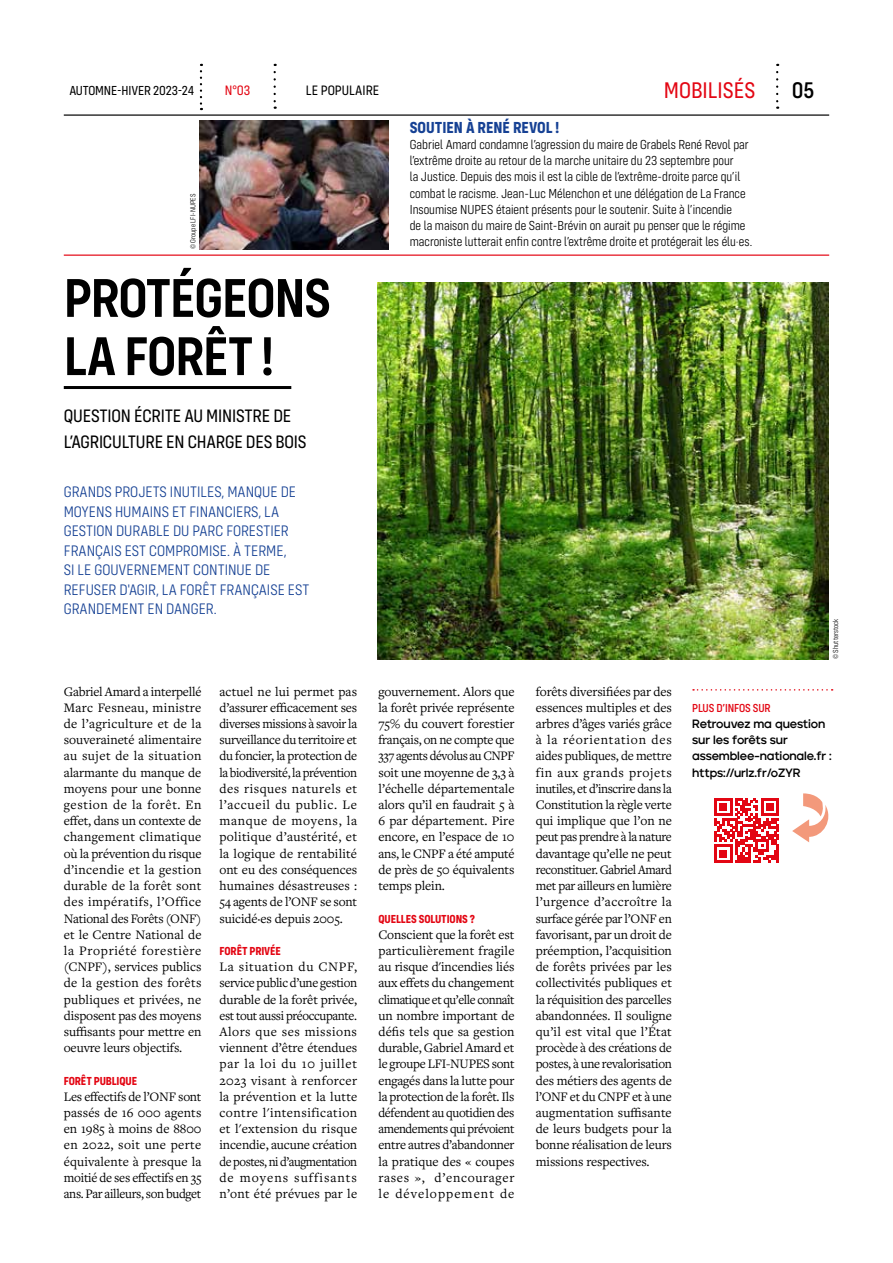
<style>
.page{position:relative;width:893px;height:1263px;background:#fff}
.page>*{position:absolute;margin:0;border:0;box-sizing:border-box;transform-origin:0 0}
.t1{font:600 56.4px/58.2px "Config Condensed";letter-spacing:-.02em;color:#000}
.t2{font:23.4px "Config Condensed";color:#e30613}
.t3{font:500 23.4px "Config Condensed";color:#000}
.t4{font:18.6px/25.5px "Config Condensed";letter-spacing:-.01em;color:#000}
.t5{font:700 16.5px "Config Condensed";color:#164194}
.t6{font:300 15.75px/19.5px "Config Condensed";color:#164194}
.t7{font:14.1px "Config Condensed";color:#000}
.t8{font:14.1px "Config Condensed";color:#e30613}
.t9{font:13.5px/16.2px "Freight Text Pro";letter-spacing:-.01em;color:#000;text-align:justify}
.t10{font:300 13.5px/16.2px "Config Condensed";color:#000}
.t11{font:13.5px "Config Condensed";letter-spacing:-.01em;color:#000}
.t12{font:700 12px/16.2px "Jeko";letter-spacing:-.01em;color:#000}
.t13{font:700 12px "Config Condensed";letter-spacing:-.01em;color:#e30613}
.t14{font:500 12px "Config Condensed";letter-spacing:-.01em;color:#e30613}
.t15{font:300 7.5px "Config Condensed";color:#000}
</style>
<div class="page">
<hr style="left:64px;top:114px;width:765px;height:2px;background:#000">
<svg style="left:200px;top:64px;width:2px;height:46px"></svg>
<svg style="left:274px;top:72px;width:2px;height:37px"></svg>
<svg style="left:776px;top:72px;width:2px;height:37px"></svg>
<hr style="left:64px;top:255px;width:765px;height:1px;background:#e30613">
<img style="left:378px;top:283px;width:450px;height:376px">
<hr style="left:64px;top:386px;width:227px;height:3px;background:#000">
<svg style="left:714px;top:798px;width:65px;height:64px"></svg>
<svg style="left:792px;top:793px;width:37px;height:49px"></svg>
<svg style="left:693px;top:689px;width:140px;height:2px"></svg>
<img style="left:200px;top:120px;width:188px;height:129px">
<p class="t11" style="left:69px;top:83px;width:126px">AUTOMNE-HIVER 2023-24</p>
<p class="t8" style="left:225px;top:82px;width:27px">N°03</p>
<p class="t7" style="left:306px;top:82px;width:75px">LE POPULAIRE</p>
<h2 class="t2" style="left:664px;top:77px;width:93px">MOBILISÉS</h2>
<p class="t15" style="left:189px;top:249px;width:57px;rotate:-90deg">© Groupe LFI-NUPES</p>
<h1 class="t1" style="left:64px;top:269px;width:269px">PROTÉGEONS<br>LA FORÊT !</h1>
<h3 class="t4" style="left:64px;top:403px;width:244px">QUESTION ÉCRITE AU MINISTRE DE<br>L’AGRICULTURE EN CHARGE DES BOIS</h3>
<p class="t6" style="left:64px;top:482px;width:247px">GRANDS PROJETS INUTILES, MANQUE DE<br>MOYENS HUMAINS ET FINANCIERS, LA<br>GESTION DURABLE DU PARC FORESTIER<br>FRANÇAIS EST COMPROMISE. À TERME,<br>SI LE GOUVERNEMENT CONTINUE DE<br>REFUSER D'AGIR, LA FORÊT FRANÇAISE EST<br>GRANDEMENT EN DANGER.</p>
<p class="t5" style="left:410px;top:118px;width:151px">SOUTIEN À RENÉ REVOL !</p>
<p class="t10" style="left:410px;top:136px;width:344px">Gabriel Amard condamne l’agression du maire de Grabels René Revol par l’extrême droite au retour de la marche unitaire du 23 septembre pour<br>la Justice. Depuis des mois il est la cible de l’extrême-droite parce qu’il combat le racisme. Jean-Luc Mélenchon et une délégation de La France Insoumise NUPES étaient présents pour le soutenir. Suite à l’incendie<br>de la maison du maire de Saint-Brévin on aurait pu penser que le régime macroniste lutterait enfin contre l’extrême droite et protégerait les élu·es.</p>
<h2 class="t3" style="left:792px;top:77px;width:24px">05</h2>
<p class="t15" style="left:831px;top:659px;width:42px;rotate:-90deg">© Shutterstock</p>
<p class="t9" style="left:64px;top:683px;width:139px">Gabriel Amard a interpellé Marc Fesneau, ministre de l’agriculture et de la souveraineté alimentaire au sujet de la situation alarmante du manque de moyens pour une bonne gestion de la forêt. En effet, dans un contexte de changement climatique où la prévention du risque d’incendie et la gestion durable de la forêt sont des impératifs, l’Office National des Forêts (ONF) et le Centre National de la Propriété forestière (CNPF), services publics de la gestion des forêts publiques et privées, ne disposent pas des moyens suffisants pour mettre en oeuvre leurs objectifs.</p>
<p class="t13" style="left:64px;top:1073px;width:75px">FORÊT PUBLIQUE</p>
<p class="t9" style="left:64px;top:1088px;width:139px">Les effectifs de l’ONF sont passés de 16 000 agents en 1985 à moins de 8800 en 2022, soit une perte équivalente à presque la moitié de ses effectifs en 35 ans. Par ailleurs, son budget</p>
<p class="t9" style="left:219px;top:683px;width:139px">actuel ne lui permet pas d’assurer efficacement ses diverses missions à savoir la surveillance du territoire et du foncier, la protection de la biodiversité, la prévention des risques naturels et l’accueil du public. Le manque de moyens, la politique d’austérité, et la logique de rentabilité ont eu des conséquences humaines désastreuses :<br>54 agents de l’ONF se sont suicidé·es depuis 2005.</p>
<p class="t13" style="left:219px;top:944px;width:63px">FORÊT PRIVÉE</p>
<p class="t9" style="left:219px;top:958px;width:139px">La situation du CNPF, service public d’une gestion durable de la forêt privée, est tout aussi préoccupante.<br>Alors que ses missions viennent d’être étendues par la loi du 10 juillet 2023 visant à renforcer la prévention et la lutte contre l'intensification et l'extension du risque incendie, aucune création de postes, ni d’augmentation de moyens suffisants n’ont été prévues par le</p>
<p class="t9" style="left:378px;top:683px;width:138px">gouvernement. Alors que la forêt privée représente 75% du couvert forestier français, on ne compte que 337 agents dévolus au CNPF soit une moyenne de 3,3 à l’échelle départementale alors qu’il en faudrait 5 à 6 par département. Pire encore, en l’espace de 10 ans, le CNPF a été amputé de près de 50 équivalents temps plein.</p>
<p class="t13" style="left:378px;top:911px;width:98px">QUELLES SOLUTIONS ?</p>
<p class="t9" style="left:378px;top:926px;width:138px">Conscient que la forêt est particulièrement fragile au risque d'incendies liés aux effets du changement climatique et qu’elle connaît un nombre important de défis tels que sa gestion durable, Gabriel Amard et le groupe LFI-NUPES sont engagés dans la lutte pour la protection de la forêt. Ils défendent au quotidien des amendements qui prévoient entre autres d’abandonner la pratique des « coupes rases », d’encourager le développement de</p>
<p class="t9" style="left:536px;top:683px;width:138px">forêts diversifiées par des essences multiples et des arbres d’âges variés grâce à la réorientation des aides publiques, de mettre fin aux grands projets inutiles, et d’inscrire dans la Constitution la règle verte qui implique que l’on ne peut pas prendre à la nature davantage qu’elle ne peut reconstituer. Gabriel Amard met par ailleurs en lumière l’urgence d’accroître la surface gérée par l’ONF en favorisant, par un droit de préemption, l’acquisition de forêts privées par les collectivités publiques et la réquisition des parcelles abandonnées. Il souligne qu’il est vital que l’État procède à des créations de postes, à une revalorisation des métiers des agents de l’ONF et du CNPF et à une augmentation suffisante de leurs budgets pour la bonne réalisation de leurs missions respectives.</p>
<p class="t14" style="left:692px;top:701px;width:80px">PLUS D’INFOS SUR</p>
<p class="t12" style="left:692px;top:716px;width:141px">Retrouvez ma question sur les forêts sur assemblee-nationale.fr : https://urlz.fr/oZYR</p>
</div>
